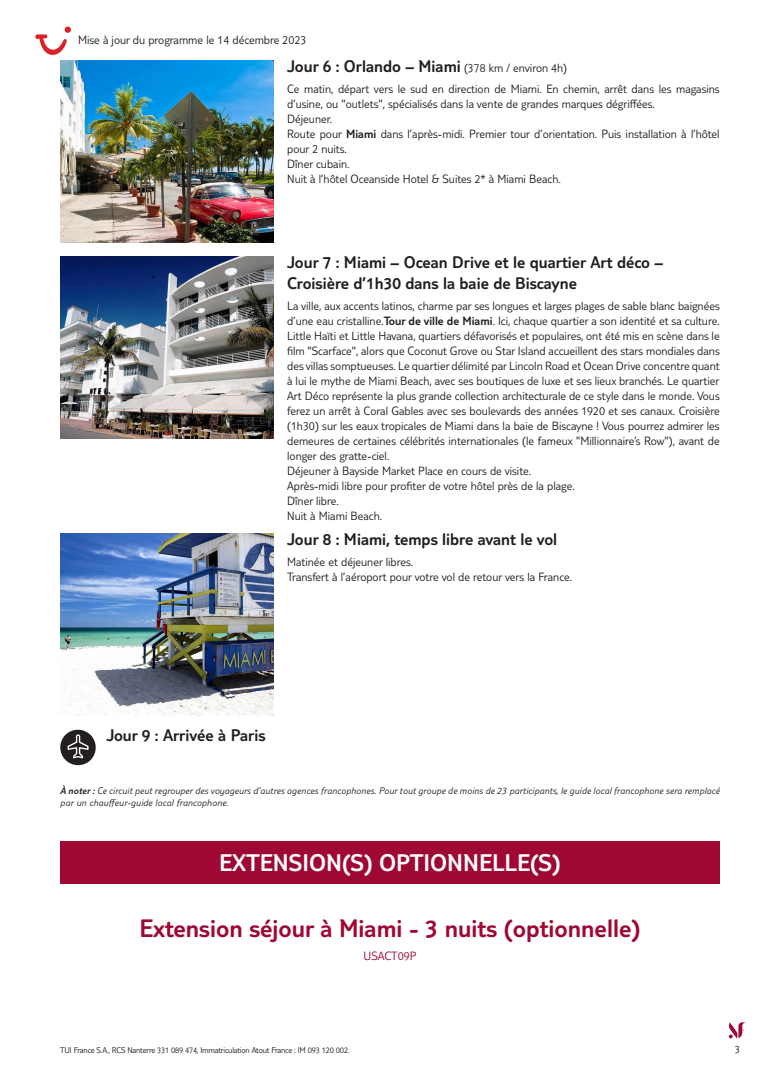
<style>
.page{position:relative;width:780px;height:1088px;background:#fff}
.page>*{position:absolute;margin:0;border:0;box-sizing:border-box;transform-origin:0 0}
.t1{font:300 26.25px "TUI Type";color:#9e0832}
.t2{font:300 25px "TUI Type";color:#fff}
.t3{font:300 17.5px/21px "TUI Type";color:#231f20}
.t4{font:300 12.5px/15px "TUI Type";color:#231f20}
.t5{font:300 12.5px "TUI Type";color:#9e0832}
.t6{font:300 11.25px "TUI Type";color:#231f20}
.t7{font:italic 300 10px/11.2px "TUI Type";letter-spacing:.02em;color:#231f20}
.t8{font:300 8.75px "TUI Type";letter-spacing:-.02em;color:#231f20}
.s1{font-size:12.5px}
.s2{font-style:inherit}
</style>
<div class="page">
<svg style="left:728px;top:1022px;width:18px;height:16px"></svg>
<img style="left:60px;top:60px;width:213px;height:182px">
<img style="left:60px;top:256px;width:213px;height:182px">
<img style="left:60px;top:533px;width:213px;height:183px">
<svg style="left:60px;top:729px;width:36px;height:36px"></svg>
<div style="left:60px;top:841px;width:659px;height:42px;background:#9e0832"></div>
<svg style="left:35px;top:27px;width:36px;height:28px"></svg>
<p class="t4" style="left:78px;top:32px;width:230px">Mise à jour du programme le 14 décembre 2023</p>
<h3 class="t3" style="left:287px;top:55px;width:281px">Jour 6 : Orlando – Miami <span class="s1">(378 km / environ 4h)</span></h3>
<p class="t4" style="left:287px;top:81px;width:434px">Ce matin, départ vers le sud en direction de Miami. En chemin, arrêt dans les magasins d’usine, ou "outlets", spécialisés dans la vente de grandes marques dégriffées.<br>Déjeuner.<br>Route pour <span class="s2">Miami</span> dans l’après-midi. Premier tour d’orientation. Puis installation à l’hôtel pour 2 nuits.<br>Dîner cubain.<br>Nuit à l’hôtel Oceanside Hotel &amp; Suites 2* à Miami Beach.</p>
<h3 class="t3" style="left:287px;top:251px;width:377px">Jour 7 : Miami – Ocean Drive et le quartier Art déco –<br>Croisière d’1h30 dans la baie de Biscayne</h3>
<p class="t4" style="left:287px;top:298px;width:434px">La ville, aux accents latinos, charme par ses longues et larges plages de sable blanc baignées d’une eau cristalline.<span class="s2">Tour de ville de Miami</span>. Ici, chaque quartier a son identité et sa culture.<br>Little Haïti et Little Havana, quartiers défavorisés et populaires, ont été mis en scène dans le film "Scarface", alors que Coconut Grove ou Star Island accueillent des stars mondiales dans des villas somptueuses. Le quartier délimité par Lincoln Road et Ocean Drive concentre quant à lui le mythe de Miami Beach, avec ses boutiques de luxe et ses lieux branchés. Le quartier Art Déco représente la plus grande collection architecturale de ce style dans le monde. Vous ferez un arrêt à Coral Gables avec ses boulevards des années 1920 et ses canaux. Croisière (1h30) sur les eaux tropicales de Miami dans la baie de Biscayne ! Vous pourrez admirer les demeures de certaines célébrités internationales (le fameux "Millionnaire’s Row"), avant de longer des gratte-ciel.<br>Déjeuner à Bayside Market Place en cours de visite.<br>Après-midi libre pour profiter de votre hôtel près de la plage.<br>Dîner libre.<br>Nuit à Miami Beach.</p>
<h3 class="t3" style="left:287px;top:529px;width:271px">Jour 8 : Miami, temps libre avant le vol</h3>
<p class="t4" style="left:287px;top:554px;width:286px">Matinée et déjeuner libres.<br>Transfert à l’aéroport pour votre vol de retour vers la France.</p>
<h3 class="t3" style="left:106px;top:725px;width:161px">Jour 9 : Arrivée à Paris</h3>
<p class="t7" style="left:60px;top:785px;width:661px"><span class="s2">À noter :</span> Ce circuit peut regrouper des voyageurs d’autres agences francophones. Pour tout groupe de moins de 23 participants, le guide local francophone sera remplacé par un chauffeur-guide local francophone.</p>
<h2 class="t2" style="left:219px;top:848px;width:343px">EXTENSION(S) OPTIONNELLE(S)</h2>
<h1 class="t1" style="left:139px;top:913px;width:502px">Extension séjour à Miami - 3 nuits (optionnelle)</h1>
<p class="t5" style="left:363px;top:948px;width:54px">USACT09P</p>
<p class="t8" style="left:60px;top:1045px;width:291px">TUI France S.A., RCS Nanterre 331 089 474, Immatriculation Atout France : IM 093 120 002.</p>
<p class="t6" style="left:734px;top:1042px;width:7px">3</p>
</div>
